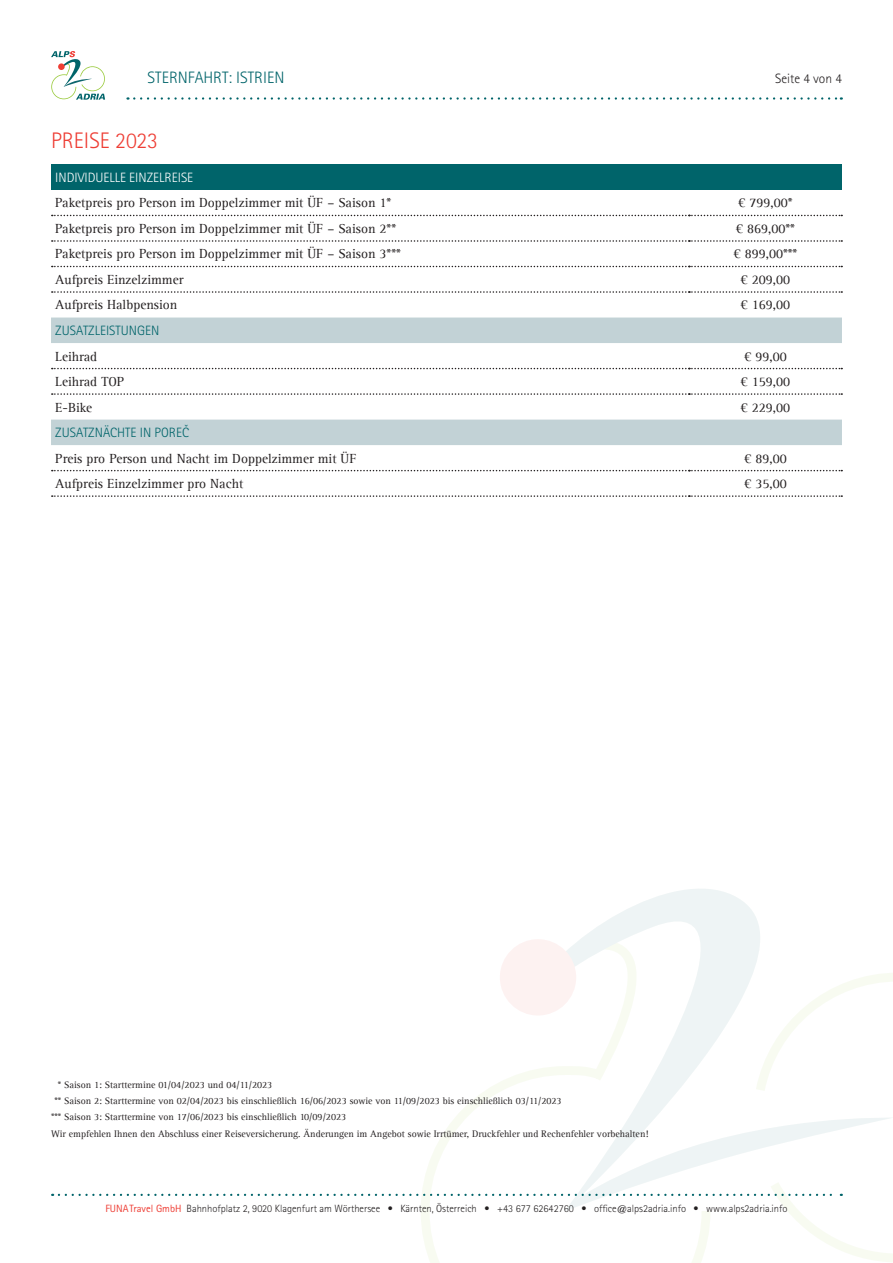
<style>
.page{position:relative;width:893px;height:1263px;background:#fff}
.page>*{position:absolute;margin:0;border:0;box-sizing:border-box;transform-origin:0 0}
.t1{font:300 22.5px "Rotis Sans Serif Std";color:#ee3e35}
.t2{font:300 16.5px "Rotis Sans Serif Std";color:#00646a}
.t3{font:13.5px "Agfa Rotis Serif";color:#231f20}
.t4{font:300 13.5px "Rotis Sans Serif Std";color:#00646a}
.t5{font:300 13.5px "Rotis Sans Serif Std";color:#fff}
.t6{font:300 13.5px "Rotis Sans Serif Std";color:#231f20}
.t7{font:300 10.5px "Rotis Sans Serif Std";color:#231f20}
.t8{font:9.75px/16.2px "Agfa Rotis Serif";color:#231f20}
.s1{font-weight:400;color:#ee3e35}
</style>
<div class="page">
<svg style="left:421px;top:973px;width:472px;height:290px"></svg>
<svg style="left:519px;top:889px;width:328px;height:225px"></svg>
<div style="left:500px;top:939px;width:76px;height:76px;background:#fdf2f1;border-radius:50%"></div>
<svg style="left:59px;top:1114px;width:834px;height:97px"></svg>
<svg style="left:134px;top:97px;width:708px;height:3px"></svg>
<svg style="left:51px;top:51px;width:54px;height:49px"></svg>
<div style="left:51px;top:164px;width:791px;height:26px;background:#00646a"></div>
<svg style="left:51px;top:317px;width:791px;height:128px"></svg>
<svg style="left:52px;top:215px;width:790px;height:1px"></svg>
<svg style="left:52px;top:240px;width:790px;height:2px"></svg>
<svg style="left:52px;top:266px;width:790px;height:1px"></svg>
<svg style="left:52px;top:291px;width:790px;height:2px"></svg>
<svg style="left:52px;top:368px;width:790px;height:1px"></svg>
<svg style="left:52px;top:393px;width:790px;height:2px"></svg>
<svg style="left:52px;top:470px;width:790px;height:1px"></svg>
<svg style="left:52px;top:495px;width:790px;height:2px"></svg>
<p class="t2" style="left:148px;top:68px;width:138px">STERNFAHRT: ISTRIEN</p>
<p class="t6" style="left:775px;top:71px;width:68px">Seite 4 von 4</p>
<h1 class="t1" style="left:51px;top:128px;width:109px">PREISE 2023</h1>
<p class="t5" style="left:55px;top:170px;width:139px">INDIVIDUELLE EINZELREISE</p>
<p class="t3" style="left:55px;top:195px;width:338px">Paketpreis pro Person im Doppelzimmer mit ÜF – Saison 1*</p>
<p class="t3" style="left:738px;top:195px;width:56px">€ 799,00*</p>
<p class="t3" style="left:55px;top:221px;width:342px">Paketpreis pro Person im Doppelzimmer mit ÜF – Saison 2**</p>
<p class="t3" style="left:736px;top:221px;width:61px">€ 869,00**</p>
<p class="t3" style="left:55px;top:246px;width:347px">Paketpreis pro Person im Doppelzimmer mit ÜF – Saison 3***</p>
<p class="t3" style="left:733px;top:246px;width:65px">€ 899,00***</p>
<p class="t3" style="left:55px;top:272px;width:130px">Aufpreis Einzelzimmer</p>
<p class="t3" style="left:741px;top:272px;width:51px">€ 209,00</p>
<p class="t3" style="left:55px;top:297px;width:124px">Aufpreis Halbpension</p>
<p class="t3" style="left:741px;top:297px;width:51px">€ 169,00</p>
<p class="t4" style="left:55px;top:323px;width:105px">ZUSATZLEISTUNGEN</p>
<p class="t3" style="left:55px;top:348px;width:44px">Leihrad</p>
<p class="t3" style="left:744px;top:348px;width:44px">€ 99,00</p>
<p class="t3" style="left:55px;top:374px;width:71px">Leihrad TOP</p>
<p class="t3" style="left:741px;top:374px;width:51px">€ 159,00</p>
<p class="t3" style="left:55px;top:399px;width:39px">E-Bike</p>
<p class="t3" style="left:741px;top:399px;width:51px">€ 229,00</p>
<p class="t4" style="left:55px;top:425px;width:135px">ZUSATZNÄCHTE IN PORECˇ</p>
<p class="t3" style="left:55px;top:450px;width:303px">Preis pro Person und Nacht im Doppelzimmer mit ÜF</p>
<p class="t3" style="left:744px;top:450px;width:44px">€ 89,00</p>
<p class="t3" style="left:55px;top:476px;width:189px">Aufpreis Einzelzimmer pro Nacht</p>
<p class="t3" style="left:744px;top:476px;width:44px">€ 35,00</p>
<p class="t8" style="left:58px;top:1077px;width:216px">* Saison 1: Starttermine 01/04/2023 und 04/11/2023</p>
<p class="t8" style="left:51px;top:1125px;width:599px">Wir empfehlen Ihnen den Abschluss einer Reiseversicherung. Änderungen im Angebot sowie Irrtümer, Druckfehler und Rechenfehler vorbehalten!</p>
<p class="t8" style="left:51px;top:1093px;width:512px;text-indent:3px">** Saison 2: Starttermine von 02/04/2023 bis einschließlich 16/06/2023 sowie von 11/09/2023 bis einschließlich 03/11/2023 *** Saison 3: Starttermine von 17/06/2023 bis einschließlich 10/09/2023</p>
<p class="t7" style="left:105px;top:1202px;width:684px"><span class="s1">FUNATravel GmbH</span> Bahnhofplatz 2, 9020 Klagenfurt am Wörthersee • Kärnten, Österreich • +43 677 62642760 • office@alps2adria.info • www.alps2adria.info</p>
</div>
